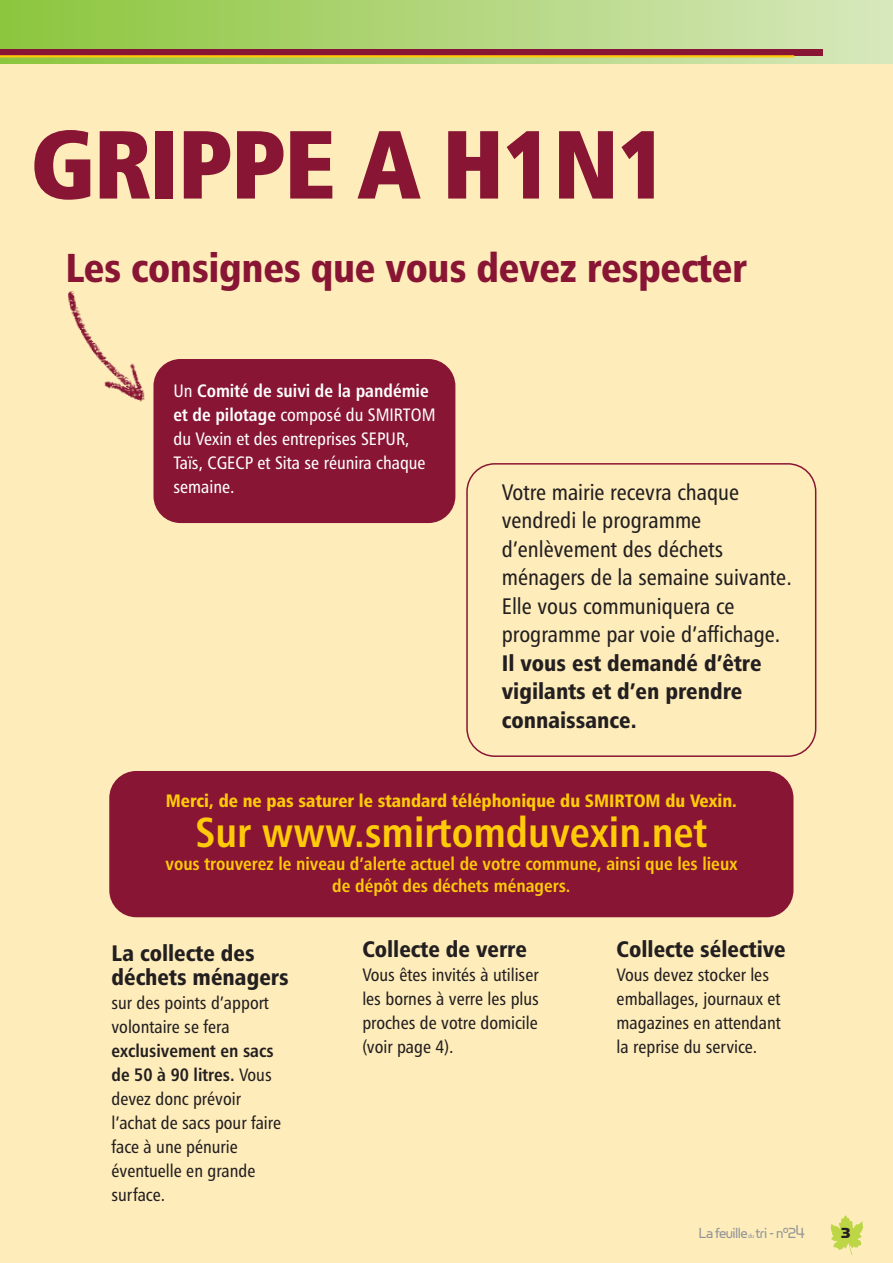
<style>
.page{position:relative;width:893px;height:1263px;background:#feedbb}
.page>*{position:absolute;margin:0;border:0;box-sizing:border-box;transform-origin:0 0}
.t1{font:97.05px "Humanist 777 BT Extra Black Cond B";letter-spacing:-.02em;color:#881534}
.t2{font:42px "Humanist 777 BT Bold Condensed B";color:#feca0a}
.t3{font:40.5px "Humanist 777 BT Black Condensed B";letter-spacing:-.01em;color:#881534}
.t4{font:22.5px/28.5px "Humanist 777 BT Roman Condensed B";color:#231f20}
.t5{font:22.5px/28.5px "Humanist 777 BT Black Condensed B";color:#231f20}
.t6{font:18px/24px "Humanist 777 BT Roman Condensed B";color:#231f20}
.t7{font:18px/24px "Humanist 777 BT Roman Condensed B";color:#fff}
.t8{font:18px/22.5px "Humanist 777 BT Bold Condensed B";color:#feca0a;text-align:center}
.t9{font:18px "Humanist 777 BT Black Condensed B";color:#feca0a}
.t10{font:18px/24px "Humanist 777 BT Bold Condensed B";color:#231f20}
.t11{font:18px "Humanist 777 BT Bold Condensed B";color:#fff}
.t12{font:16.5px "Simian Display Orangutan";letter-spacing:-.035em;color:#939598;scale:.93 1}
.t13{font:16.5px "Simian Display Chimpanzee";color:#231f20}
.s1{font-family:"Humanist 777 BT Roman Condensed B"}
.s2{font-family:"Humanist 777 BT Bold Condensed B"}
.s3{font-size:7.5px}
</style>
<div class="page">
<div style="left:0;top:0;width:893px;height:64px;background:linear-gradient(to right,#8cc53c,#d8e8bd)"></div>
<div style="left:0;top:49px;width:823px;height:6px;background:#881534"></div>
<hr style="left:0;top:55px;width:794px;height:2px;background:#feca0a">
<svg style="left:830px;top:1215px;width:33px;height:39px"></svg>
<div style="left:153px;top:359px;width:302px;height:164px;background:#881534;border-radius:27px"></div>
<svg style="left:466px;top:463px;width:350px;height:294px"></svg>
<div style="left:109px;top:771px;width:684px;height:146px;background:#881534;border-radius:27px"></div>
<img style="left:68px;top:291px;width:98px;height:141px">
<h1 class="t1" style="left:31px;top:126px;width:640px">GRIPPE A H1N1</h1>
<h3 class="t3" style="left:65px;top:252px;width:683px">Les consignes que vous devez respecter</h3>
<p class="t11" style="left:173px;top:384px;width:257px"><span class="s1">Un</span> Comité de suivi de la pandémie</p>
<p class="t7" style="left:173px;top:405px;width:263px"><span class="s2">et de pilotage</span> composé du SMIRTOM du Vexin et des entreprises SEPUR,<br>Taïs, CGECP et Sita se réunira chaque semaine.</p>
<p class="t4" style="left:502px;top:480px;width:292px">Votre mairie recevra chaque vendredi le programme d’enlèvement des déchets ménagers de la semaine suivante.<br>Elle vous communiquera ce programme par voie d’affichage.</p>
<p class="t5" style="left:502px;top:651px;width:261px">Il vous est demandé d’être vigilants et d’en prendre connaissance.</p>
<p class="t9" style="left:166px;top:793px;width:573px">Merci, de ne pas saturer le standard téléphonique du SMIRTOM du Vexin.</p>
<h2 class="t2" style="left:195px;top:816px;width:513px">Sur www.smirtomduvexin.net</h2>
<p class="t8" style="left:165px;top:854px;width:573px">vous trouverez le niveau d’alerte actuel de votre commune, ainsi que les lieux de dépôt des déchets ménagers.</p>
<p class="t5" style="left:111px;top:943px;width:179px;line-height:24px">La collecte des déchets ménagers</p>
<p class="t6" style="left:111px;top:992px;width:159px">sur des points d’apport volontaire se fera</p>
<p class="t10" style="left:111px;top:1040px;width:164px">exclusivement en sacs de 50 à 90 litres. <span class="s1">Vous</span></p>
<p class="t6" style="left:111px;top:1088px;width:171px">devez donc prévoir l’achat de sacs pour faire face à une pénurie éventuelle en grande surface.</p>
<p class="t5" style="left:362px;top:937px;width:166px">Collecte de verre</p>
<p class="t6" style="left:362px;top:965px;width:178px;text-align:justify">Vous êtes invités à utiliser les bornes à verre les plus proches de votre domicile (voir page 4).</p>
<p class="t5" style="left:617px;top:936px;width:171px">Collecte sélective</p>
<p class="t6" style="left:617px;top:964px;width:166px">Vous devez stocker les emballages, journaux et magazines en attendant la reprise du service.</p>
<p class="t12" style="left:698px;top:1222px;width:116px">Lafeuille<span class="s3">du</span>tri-n°24</p>
<p class="t13" style="left:841px;top:1222px;width:11px">3</p>
</div>
